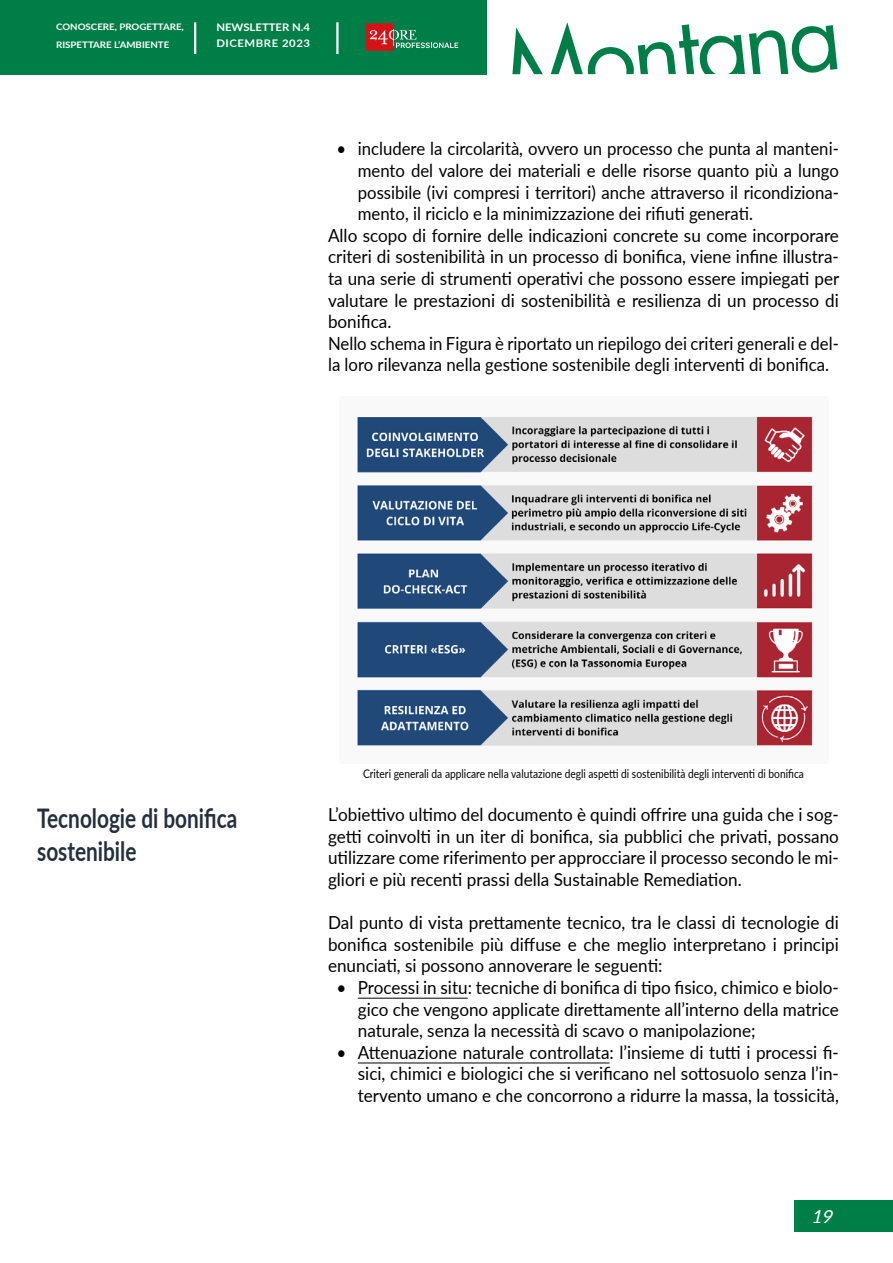
<style>
.page{position:relative;width:893px;height:1263px;background:#fff}
.page>*{position:absolute;margin:0;border:0;box-sizing:border-box;transform-origin:0 0}
.t1{font:700 27px/33px "Lato";color:#242f3d;scale:.77 1}
.t2{font:18px/21.6px "Lato";color:#000;text-align:justify;scale:.95 1}
.t3{font:18px "Lato";color:#000;scale:.93 1}
.t4{font:italic 18px "Lato";color:#fff}
.t5{font:12px "Lato";color:#000;scale:.85 1}
.t6{font:700 10.5px/16.2px "Lato";letter-spacing:.05em;color:#fff;scale:1.08 1}
.t7{font:700 9px/18px "Lato";color:#fff;scale:1.08 1}
</style>
<div class="page">
<div style="left:0;top:0;width:487px;height:74px;background:#007e48"></div>
<hr style="left:336px;top:22px;width:3px;height:32px;background:#fff">
<hr style="left:194px;top:22px;width:2px;height:32px;background:#fff">
<svg style="left:366px;top:23px;width:92px;height:28px"></svg>
<div style="left:794px;top:1200px;width:99px;height:31px;background:#007e48"></div>
<svg style="left:512px;top:22px;width:325px;height:52px"></svg>
<hr style="left:358px;top:998px;width:110px;height:1px;background:#000">
<hr style="left:358px;top:1062px;width:252px;height:1px;background:#000">
<img style="left:357px;top:416px;width:456px;height:330px">
<p class="t7" style="left:56px;top:17px;width:120px">CONOSCERE, PROGETTARE,<br>RISPETTARE L’AMBIENTE</p>
<p class="t6" style="left:216px;top:18px;width:88px">NEWSLETTER N.4<br>DICEMBRE 2023</p>
<p class="t3" style="left:337px;top:136px;width:542px">• includere la circolarità, ovvero un processo che punta al manteni-</p>
<p class="t3" style="left:358px;top:158px;width:519px">mento del valore dei materiali e delle risorse quanto più a lungo</p>
<p class="t3" style="left:358px;top:179px;width:519px">possibile (ivi compresi i territori) anche attraverso il ricondiziona-</p>
<p class="t3" style="left:358px;top:201px;width:426px">mento, il riciclo e la minimizzazione dei rifiuti generati.</p>
<p class="t2" style="left:328px;top:224px;width:539px">Allo scopo di fornire delle indicazioni concrete su come incorporare</p>
<p class="t2" style="left:328px;top:245px;width:539px">criteri di sostenibilità in un processo di bonifica, viene infine illustra-</p>
<p class="t2" style="left:328px;top:267px;width:540px">ta una serie di strumenti operativi che possono essere impiegati per</p>
<p class="t2" style="left:328px;top:289px;width:539px">valutare le prestazioni di sostenibilità e resilienza di un processo di</p>
<p class="t2" style="left:328px;top:310px;width:68px">bonifica.</p>
<p class="t3" style="left:328px;top:330px;width:551px">Nello schema in Figura è riportato un riepilogo dei criteri generali e del-</p>
<p class="t3" style="left:328px;top:352px;width:540px">la loro rilevanza nella gestione sostenibile degli interventi di bonifica.</p>
<h1 class="t1" style="left:37px;top:800px;width:261px">Tecnologie di bonifica sostenibile</h1>
<p class="t5" style="left:363px;top:765px;width:520px">Criteri generali da applicare nella valutazione degli aspetti di sostenibilità degli interventi di bonifica</p>
<p class="t2" style="left:328px;top:803px;width:539px">L’obiettivo ultimo del documento è quindi offrire una guida che i sog&shy;getti coinvolti in un iter di bonifica, sia pubblici che privati, possano utilizzare come riferimento per approcciare il processo secondo le mi&shy;gliori e più recenti prassi della Sustainable Remediation.</p>
<p class="t2" style="left:328px;top:911px;width:539px">Dal punto di vista prettamente tecnico, tra le classi di tecnologie di bonifica sostenibile più diffuse e che meglio interpretano i principi enunciati, si possono annoverare le seguenti:</p>
<p class="t2" style="left:358px;top:976px;width:508px;text-indent:-21px">• Processi in situ: tecniche di bonifica di tipo fisico, chimico e biolo&shy;gico che vengono applicate direttamente all’interno della matrice naturale, senza la necessità di scavo o manipolazione;</p>
<p class="t2" style="left:358px;top:1041px;width:508px;text-indent:-21px">• Attenuazione naturale controllata: l’insieme di tutti i processi fi&shy;sici, chimici e biologici che si verificano nel sottosuolo senza l’in&shy;tervento umano e che concorrono a ridurre la massa, la tossicità,</p>
<p class="t4" style="left:811px;top:1204px;width:28px">19</p>
</div>
